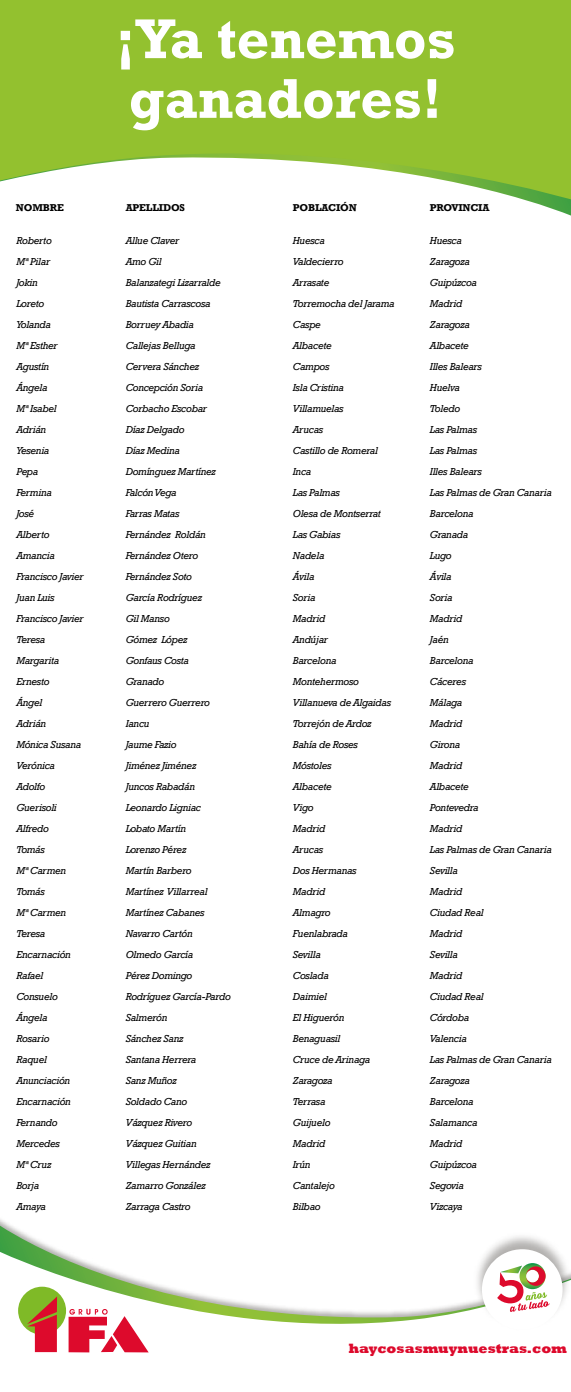
<style>
.page{position:relative;width:571px;height:1392px;background:#fff}
.page>*{position:absolute;margin:0;border:0;box-sizing:border-box;transform-origin:0 0}
.t1{font:700 56.93px/59.7px "Rockwell";color:#fff}
.t2{font:800 13.8px "Rockwell";color:#dd0a2c;scale:.96 1}
.t3{font:italic 10.35px/21px "Rockwell";letter-spacing:-.03em;color:#010101}
.t4{font:700 10.2px "Rockwell";letter-spacing:-.015em;color:#010101}
</style>
<div class="page">
<svg style="left:0;top:0;width:571px;height:208px;fill:#93c12f"></svg>
<svg style="left:0;top:1225px;width:35px;height:14px"></svg>
<svg style="left:0;top:1239px;width:470px;height:114px"></svg>
<img style="left:470px;top:1236px;width:101px;height:75px">
<div style="left:482px;top:1249px;width:80px;height:80px;background:#fff;border-radius:50%"></div>
<svg style="left:497px;top:1263px;width:52px;height:49px"></svg>
<div style="left:18px;top:1286px;width:48px;height:48px;background:#7fba27;border-radius:50%"></div>
<svg style="left:69px;top:1308px;width:80px;height:44px"></svg>
<svg style="left:27px;top:1296px;width:30px;height:56px"></svg>
<p class="t4" style="left:16px;top:201px;width:49px">NOMBRE</p>
<p class="t3" style="left:16px;top:230px;width:69px">Roberto<br>Mª Pilar<br>Jokin<br>Loreto<br>Yolanda<br>Mª Esther<br>Agustín<br>Ángela<br>Mª Isabel<br>Adrián<br>Yesenia<br>Pepa<br>Fermina<br>José<br>Alberto<br>Amancia<br>Francisco Javier<br>Juan Luis<br>Francisco Javier<br>Teresa<br>Margarita<br>Ernesto<br>Ángel<br>Adrián<br>Mónica Susana<br>Verónica<br>Adolfo<br>Guerisoli<br>Alfredo<br>Tomás<br>Mª Carmen<br>Tomás<br>Mª Carmen<br>Teresa<br>Encarnación<br>Rafael<br>Consuelo<br>Ángela<br>Rosario<br>Raquel<br>Anunciación<br>Encarnación<br>Fernando<br>Mercedes<br>Mª Cruz<br>Borja<br>Amaya</p>
<h1 class="t1" style="left:115px;top:9px;width:342px">¡Ya tenemos ganadores!</h1>
<p class="t4" style="left:126px;top:201px;width:61px">APELLIDOS</p>
<p class="t3" style="left:126px;top:230px;width:107px">Allue Claver<br>Amo Gil<br>Balanzategi Lizarralde<br>Bautista Carrascosa<br>Borruey Abadia<br>Callejas Belluga<br>Cervera Sánchez<br>Concepción Soria<br>Corbacho Escobar<br>Díaz Delgado<br>Díaz Medina<br>Domínguez Martínez<br>Falcón Vega<br>Farras Matas<br>Fernández Roldán<br>Fernández Otero<br>Fernández Soto<br>García Rodríguez<br>Gil Manso<br>Gómez López<br>Gonfaus Costa<br>Granado<br>Guerrero Guerrero<br>Iancu<br>Jaume Fazio<br>Jiménez Jiménez<br>Juncos Rabadán<br>Leonardo Ligniac<br>Lobato Martín<br>Lorenzo Pérez<br>Martín Barbero<br>Martínez Villarreal<br>Martínez Cabanes<br>Navarro Cartón<br>Olmedo García<br>Pérez Domingo<br>Rodríguez García-Pardo<br>Salmerón<br>Sánchez Sanz<br>Santana Herrera<br>Sanz Muñoz<br>Soldado Cano<br>Vázquez Rivero<br>Vázquez Guitian<br>Villegas Hernández<br>Zamarro González<br>Zarraga Castro</p>
<p class="t4" style="left:293px;top:201px;width:65px">POBLACIÓN</p>
<p class="t3" style="left:293px;top:230px;width:103px">Huesca<br>Valdecierro<br>Arrasate<br>Torremocha del Jarama<br>Caspe<br>Albacete<br>Campos<br>Isla Cristina<br>Villamuelas<br>Arucas<br>Castillo de Romeral<br>Inca<br>Las Palmas<br>Olesa de Montserrat<br>Las Gabias<br>Nadela<br>Ávila<br>Soria<br>Madrid<br>Andújar<br>Barcelona<br>Montehermoso<br>Villanueva de Algaidas<br>Torrejón de Ardoz<br>Bahía de Roses<br>Móstoles<br>Albacete<br>Vigo<br>Madrid<br>Arucas<br>Dos Hermanas<br>Madrid<br>Almagro<br>Fuenlabrada<br>Sevilla<br>Coslada<br>Daimiel<br>El Higuerón<br>Benaguasil<br>Cruce de Arinaga<br>Zaragoza<br>Terrasa<br>Guijuelo<br>Madrid<br>Irún<br>Cantalejo<br>Bilbao</p>
<p class="t4" style="left:430px;top:201px;width:61px">PROVINCIA</p>
<p class="t3" style="left:430px;top:230px;width:123px">Huesca<br>Zaragoza<br>Guipúzcoa<br>Madrid<br>Zaragoza<br>Albacete<br>Illes Balears<br>Huelva<br>Toledo<br>Las Palmas<br>Las Palmas<br>Illes Balears<br>Las Palmas de Gran Canaria<br>Barcelona<br>Granada<br>Lugo<br>Ávila<br>Soria<br>Madrid<br>Jaén<br>Barcelona<br>Cáceres<br>Málaga<br>Madrid<br>Girona<br>Madrid<br>Albacete<br>Pontevedra<br>Madrid<br>Las Palmas de Gran Canaria<br>Sevilla<br>Madrid<br>Ciudad Real<br>Madrid<br>Sevilla<br>Madrid<br>Ciudad Real<br>Córdoba<br>Valencia<br>Las Palmas de Gran Canaria<br>Zaragoza<br>Barcelona<br>Salamanca<br>Madrid<br>Guipúzcoa<br>Segovia<br>Vizcaya</p>
<h2 class="t2" style="left:348px;top:1339px;width:229px">haycosasmuynuestras.com</h2>
</div>
